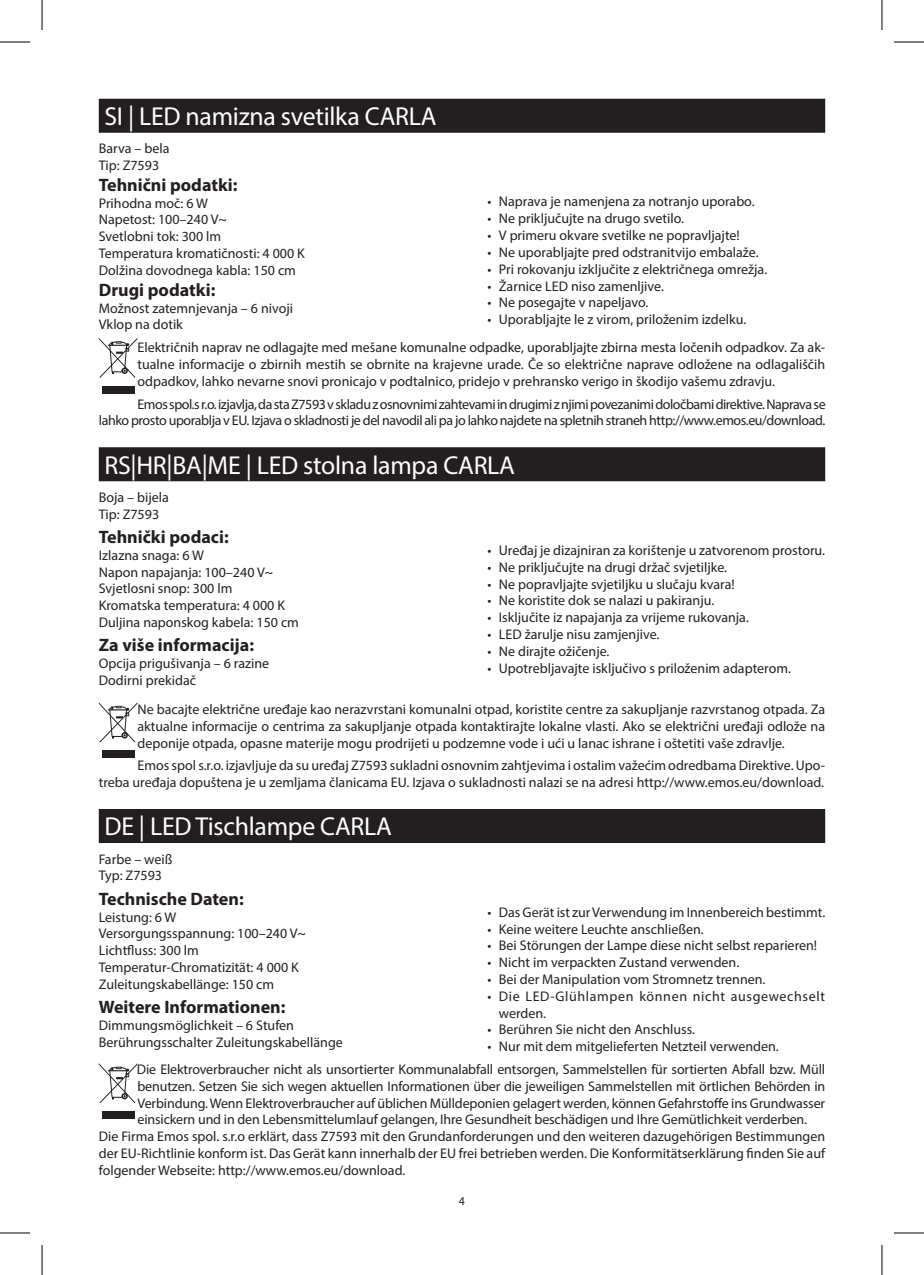
<style>
.page{position:relative;width:924px;height:1275px;background:#fff}
.page>*{position:absolute;margin:0;border:0;box-sizing:border-box;transform-origin:0 0}
.t1{font:26px "Myriad Pro";letter-spacing:-.01em;color:#fff}
.t2{font:700 18px "Myriad Pro";color:#231f20}
.t3{font:14px/16.8px "Myriad Pro";color:#231f20}
.t4{font:14px/16.8px "Myriad Pro";letter-spacing:-.03em;color:#231f20;text-align:right}
.t5{font:14px/16.8px "Myriad Pro";letter-spacing:.045em;color:#231f20}
.t6{font:12px "Myriad Pro";color:#231f20}
</style>
<div class="page">
<div style="left:99px;top:99px;width:725px;height:34px;background:#231f20"></div>
<div style="left:99px;top:447px;width:725px;height:34px;background:#231f20"></div>
<svg style="left:99px;top:338px;width:38px;height:40px"></svg>
<div style="left:102px;top:386px;width:32px;height:8px;background:#231f20"></div>
<div style="left:99px;top:809px;width:725px;height:34px;background:#231f20"></div>
<svg style="left:99px;top:702px;width:38px;height:40px"></svg>
<div style="left:102px;top:750px;width:32px;height:8px;background:#231f20"></div>
<svg style="left:99px;top:1063px;width:38px;height:40px"></svg>
<div style="left:102px;top:1111px;width:32px;height:8px;background:#231f20"></div>
<hr style="left:0;top:42px;width:30px;height:1px;background:#000">
<hr style="left:893px;top:42px;width:30px;height:1px;background:#000">
<hr style="left:0;top:1232px;width:30px;height:1px;background:#000">
<hr style="left:893px;top:1232px;width:30px;height:1px;background:#000">
<hr style="left:42px;top:0;width:1px;height:30px;background:#000">
<hr style="left:42px;top:1245px;width:1px;height:30px;background:#000">
<hr style="left:881px;top:0;width:1px;height:30px;background:#000">
<hr style="left:881px;top:1245px;width:1px;height:30px;background:#000">
<h1 class="t1" style="left:104px;top:100px;width:333px">SI | LED namizna svetilka CARLA</h1>
<p class="t3" style="left:99px;top:140px;width:72px">Barva – bela<br>Tip: Z7593</p>
<p class="t2" style="left:99px;top:173px;width:140px">Tehnični podatki:</p>
<p class="t3" style="left:99px;top:194px;width:207px">Prihodna moč: 6 W<br>Napetost: 100–240 V~<br>Svetlobni tok: 300 lm<br>Temperatura kromatičnosti: 4 000 K<br>Dolžina dovodnega kabla: 150 cm</p>
<p class="t2" style="left:99px;top:278px;width:118px">Drugi podatki:</p>
<p class="t3" style="left:99px;top:299px;width:196px">Možnost zatemnjevanja – 6 nivoji<br>Vklop na dotik</p>
<p class="t3" style="left:487px;top:193px;width:268px">• Naprava je namenjena za notranjo uporabo.</p>
<p class="t3" style="left:487px;top:210px;width:198px">• Ne priključujte na drugo svetilo.</p>
<p class="t3" style="left:487px;top:227px;width:254px">• V primeru okvare svetilke ne popravljajte!</p>
<p class="t3" style="left:487px;top:243px;width:272px">• Ne uporabljajte pred odstranitvijo embalaže.</p>
<p class="t3" style="left:487px;top:260px;width:281px">• Pri rokovanju izključite z električnega omrežja.</p>
<p class="t3" style="left:487px;top:277px;width:178px">• Žarnice LED niso zamenljive.</p>
<p class="t3" style="left:487px;top:294px;width:162px">• Ne posegajte v napeljavo.</p>
<p class="t3" style="left:137px;top:305px;width:689px;line-height:28px;text-indent:350px">• Uporabljajte le z virom, priloženim izdelku.<br>Električnih naprav ne odlagajte med mešane komunalne odpadke, uporabljajte zbirna mesta ločenih odpadkov. Za ak-</p>
<p class="t3" style="left:137px;top:356px;width:689px">tualne informacije o zbirnih mestih se obrnite na krajevne urade. Če so električne naprave odložene na odlagališčih odpadkov, lahko nevarne snovi pronicajo v podtalnico, pridejo v prehransko verigo in škodijo vašemu zdravju.</p>
<p class="t4" style="left:99px;top:395px;width:728px">Emos spol.s r.o. izjavlja, da sta Z7593 v skladu z osnovnimi zahtevami in drugimi z njimi povezanimi določbami direktive. Naprava se<br>lahko prosto uporablja v EU. Izjava o skladnosti je del navodil ali pa jo lahko najdete na spletnih straneh http://www.emos.eu/download.</p>
<h1 class="t1" style="left:104px;top:449px;width:412px">RS|HR|BA|ME | LED stolna lampa CARLA</h1>
<p class="t3" style="left:99px;top:488px;width:72px">Boja – bijela<br>Tip: Z7593</p>
<p class="t2" style="left:99px;top:525px;width:131px">Tehnički podaci:</p>
<p class="t3" style="left:99px;top:546px;width:202px">Izlazna snaga: 6 W<br>Napon napajanja: 100–240 V~<br>Svjetlosni snop: 300 lm<br>Kromatska temperatura: 4 000 K<br>Duljina naponskog kabela: 150 cm</p>
<p class="t2" style="left:99px;top:633px;width:157px">Za više informacija:</p>
<p class="t3" style="left:99px;top:655px;width:172px">Opcija prigušivanja – 6 razine<br>Dodirni prekidač</p>
<p class="t3" style="left:487px;top:542px;width:339px">• Uređaj je dizajniran za korištenje u zatvorenom prostoru.</p>
<p class="t3" style="left:487px;top:558px;width:241px">• Ne priključujte na drugi držač svjetiljke.</p>
<p class="t3" style="left:487px;top:575px;width:249px">• Ne popravljajte svjetiljku u slučaju kvara!</p>
<p class="t3" style="left:487px;top:592px;width:228px">• Ne koristite dok se nalazi u pakiranju.</p>
<p class="t3" style="left:487px;top:609px;width:263px">• Isključite iz napajanja za vrijeme rukovanja.</p>
<p class="t3" style="left:487px;top:626px;width:173px">• LED žarulje nisu zamjenjive.</p>
<p class="t3" style="left:487px;top:642px;width:123px">• Ne dirajte ožičenje.</p>
<p class="t3" style="left:487px;top:659px;width:305px">• Upotrebljavajte isključivo s priloženim adapterom.</p>
<p class="t3" style="left:137px;top:700px;width:689px;text-align:justify">Ne bacajte električne uređaje kao nerazvrstani komunalni otpad, koristite centre za sakupljanje razvrstanog otpada. Za aktualne informacije o centrima za sakupljanje otpada kontaktirajte lokalne vlasti. Ako se električni uređaji odlože na deponije otpada, opasne materije mogu prodrijeti u podzemne vode i ući u lanac ishrane i oštetiti vaše zdravlje.</p>
<p class="t3" style="left:99px;top:757px;width:727px;text-align:right">Emos spol s.r.o. izjavljuje da su uređaj Z7593 sukladni osnovnim zahtjevima i ostalim važećim odredbama Direktive. Upo-<br>treba uređaja dopuštena je u zemljama članicama EU. Izjava o sukladnosti nalazi se na adresi http://www.emos.eu/download.</p>
<h1 class="t1" style="left:104px;top:810px;width:289px">DE | LED Tischlampe CARLA</h1>
<p class="t3" style="left:99px;top:850px;width:75px">Farbe – weiß<br>Typ: Z7593</p>
<p class="t2" style="left:99px;top:887px;width:146px">Technische Daten:</p>
<p class="t3" style="left:99px;top:908px;width:209px">Leistung: 6 W<br>Versorgungsspannung: 100–240 V~<br>Lichtfluss: 300 lm<br>Temperatur-Chromatizität: 4 000 K<br>Zuleitungskabellänge: 150 cm</p>
<p class="t2" style="left:99px;top:995px;width:188px">Weitere Informationen:</p>
<p class="t3" style="left:99px;top:1016px;width:245px">Dimmungsmöglichkeit – 6 Stufen<br>Berührungsschalter Zuleitungskabellänge</p>
<p class="t3" style="left:487px;top:903px;width:339px">• Das Gerät ist zur Verwendung im Innenbereich bestimmt.</p>
<p class="t3" style="left:487px;top:920px;width:218px">• Keine weitere Leuchte anschließen.</p>
<p class="t3" style="left:487px;top:937px;width:331px">• Bei Störungen der Lampe diese nicht selbst reparieren!</p>
<p class="t3" style="left:487px;top:954px;width:253px">• Nicht im verpackten Zustand verwenden.</p>
<p class="t3" style="left:487px;top:970px;width:279px">• Bei der Manipulation vom Stromnetz trennen.</p>
<p class="t5" style="left:498px;top:987px;width:327px;text-indent:-11px">• Die LED-Glühlampen können nicht ausgewechselt werden.</p>
<p class="t3" style="left:487px;top:1021px;width:209px">• Berühren Sie nicht den Anschluss.</p>
<p class="t3" style="left:137px;top:1035px;width:689px;line-height:22.8px;text-indent:350px">• Nur mit dem mitgelieferten Netzteil verwenden.<br>Die Elektroverbraucher nicht als unsortierter Kommunalabfall entsorgen, Sammelstellen für sortierten Abfall bzw. Müll</p>
<p class="t3" style="left:137px;top:1077px;width:689px">benutzen. Setzen Sie sich wegen aktuellen Informationen über die jeweiligen Sammelstellen mit örtlichen Behörden in</p>
<p class="t3" style="left:137px;top:1094px;width:688px">Verbindung. Wenn Elektroverbraucher auf üblichen Mülldeponien gelagert werden, können Gefahrstoffe ins Grundwasser</p>
<p class="t3" style="left:137px;top:1111px;width:671px">einsickern und in den Lebensmittelumlauf gelangen, Ihre Gesundheit beschädigen und Ihre Gemütlichkeit verderben.</p>
<p class="t3" style="left:99px;top:1128px;width:727px">Die Firma Emos spol. s.r.o erklärt, dass Z7593 mit den Grundanforderungen und den weiteren dazugehörigen Bestimmungen</p>
<p class="t3" style="left:99px;top:1144px;width:727px">der EU-Richtlinie konform ist. Das Gerät kann innerhalb der EU frei betrieben werden. Die Konformitätserklärung finden Sie auf</p>
<p class="t3" style="left:99px;top:1161px;width:308px">folgender Webseite: http://www.emos.eu/download.</p>
<p class="t6" style="left:458px;top:1193px;width:8px">4</p>
</div>
